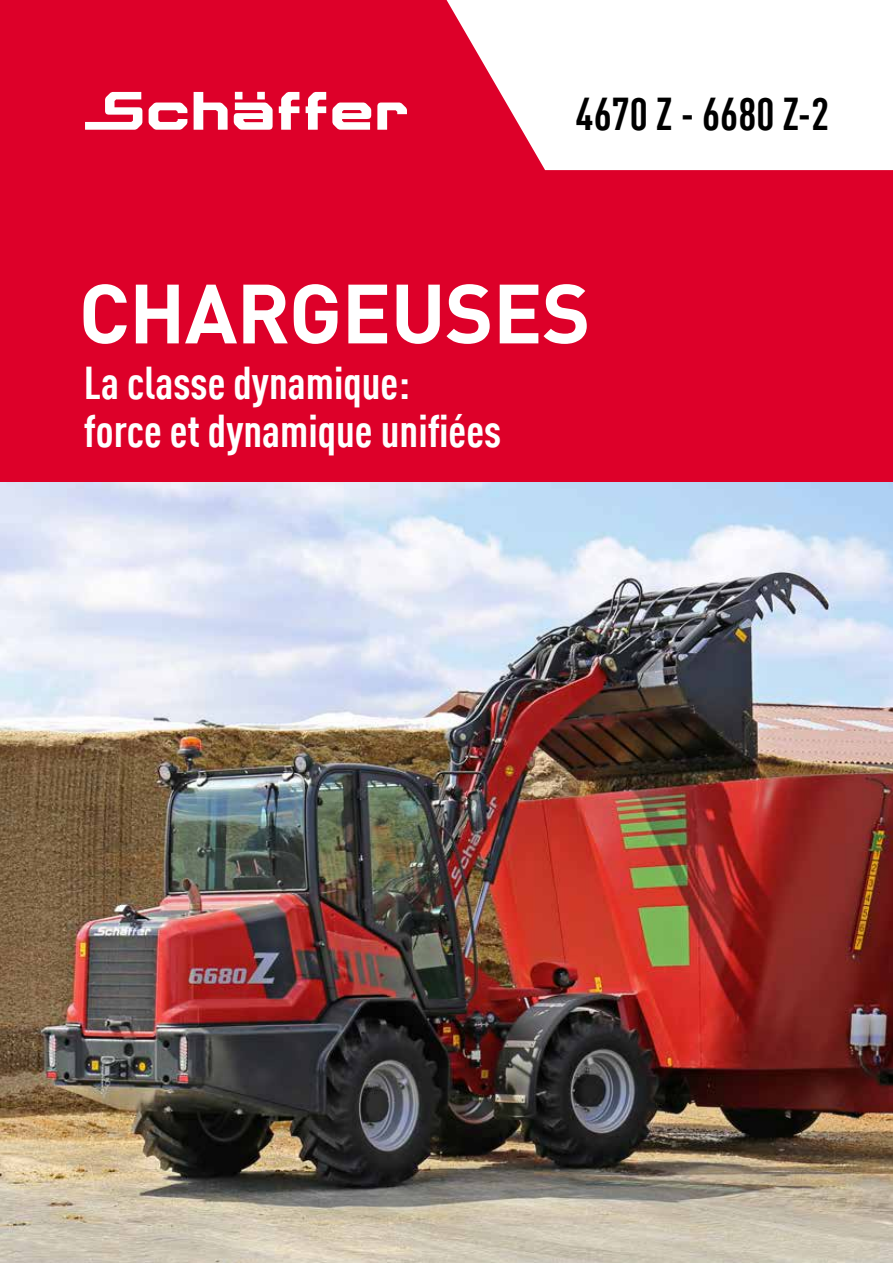
<style>
.page{position:relative;width:893px;height:1263px;background:#fff}
.page>*{position:absolute;margin:0;border:0;box-sizing:border-box;transform-origin:0 0}
.t1{font:700 82.5px "DIN Offc Pro";letter-spacing:-.01em;color:#fff}
.t2{font:700 condensed 45px/48px "DIN Offc Pro";color:#fff}
.t3{font:700 condensed 45px "DIN Offc Pro";color:#000}
</style>
<div class="page">
<div style="left:0;top:0;width:893px;height:485px;background:#dd0029"></div>
<svg style="left:447px;top:0;width:446px;height:170px;background:#fbe2e7"></svg>
<svg style="left:85px;top:92px;width:322px;height:38px"></svg>
<img style="left:0;top:483px;width:893px;height:780px">
<p class="t3" style="left:576px;top:81px;width:255px">4670 Z - 6680 Z-2</p>
<h1 class="t1" style="left:79px;top:249px;width:513px">CHARGEUSES</h1>
<p class="t2" style="left:84px;top:356px;width:419px">La classe dynamique:<br>force et dynamique unifiées</p>
</div>
